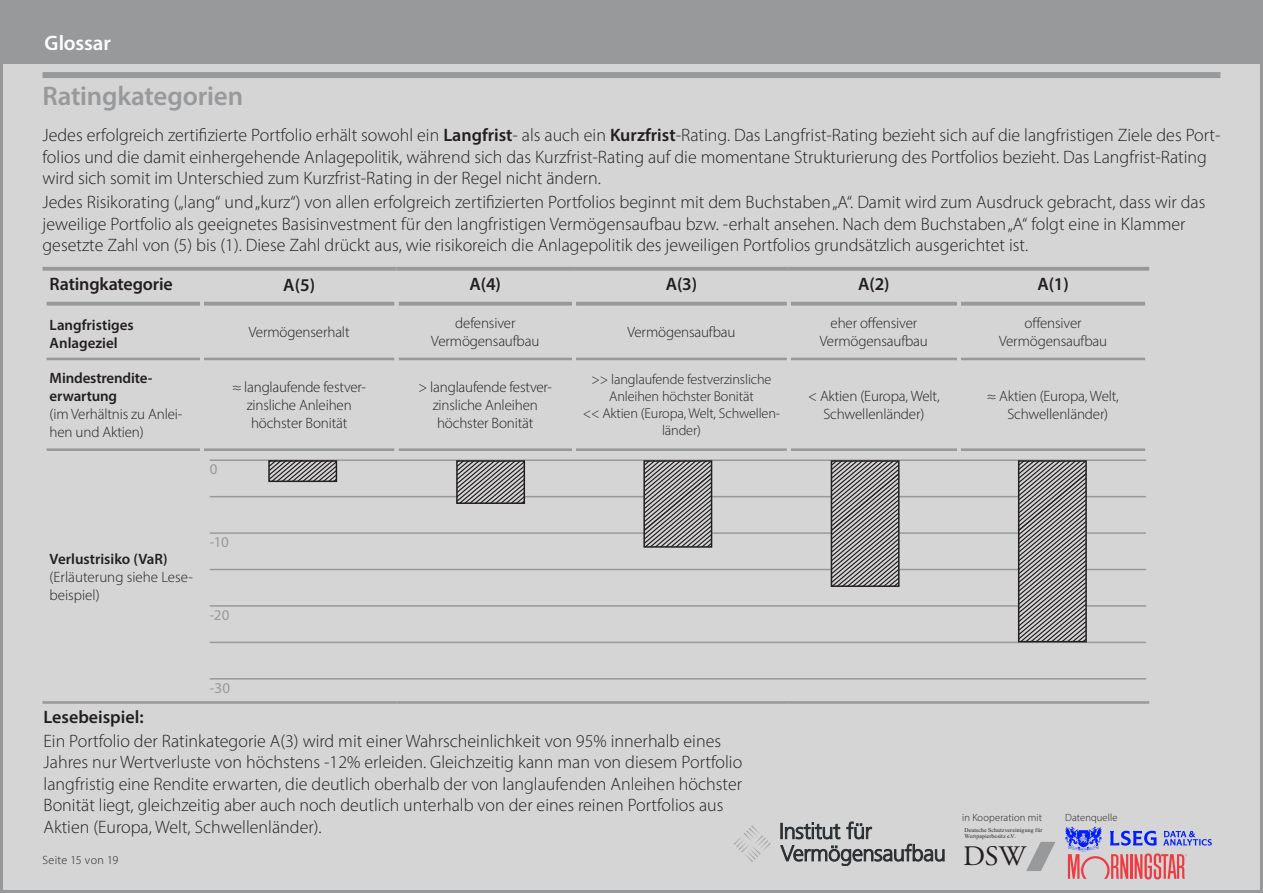
<style>
.page{position:relative;width:1263px;height:893px;background:#fff}
.page>*{position:absolute;margin:0;border:0;box-sizing:border-box;transform-origin:0 0}
.t1{font:28.2px "Adobe Garamond Pro";color:#231f20}
.t2{font:600 27px "Myriad Pro";letter-spacing:-.01em;color:#98999b}
.t3{font:600 21px "Myriad Pro";letter-spacing:-.005em;color:#fff}
.t4{font:300 18px/21.6px "Myriad Pro";color:#231f20}
.t5{font:600 18px "Myriad Pro";letter-spacing:-.01em;color:#231f20}
.t6{font:300 15px/18px "Myriad Pro";letter-spacing:-.01em;color:#231f20}
.t7{font:600 15px "Myriad Pro";color:#231f20}
.t8{font:15px "Myriad Pro";color:#98999b}
.t9{font:300 14.25px/17.1px "Myriad Pro";letter-spacing:-.01em;color:#231f20;text-align:center}
.t10{font:300 12px "Myriad Pro";letter-spacing:.025em;color:#231f20}
.t11{font:300 10.5px "Myriad Pro";letter-spacing:.01em;color:#231f20}
.t12{font:5.7px/6.1px "Times New Roman";letter-spacing:.02em;color:#231f20}
.s1{font-weight:600}
</style>
<div class="page">
<div style="left:2px;top:2px;width:1259px;height:889px;background:#d5d5d6"></div>
<div style="left:0;top:0;width:1263px;height:64px;background:#98999b"></div>
<svg style="left:46px;top:302px;width:154px;height:4px"></svg>
<svg style="left:204px;top:302px;width:191px;height:4px"></svg>
<svg style="left:398px;top:302px;width:174px;height:4px"></svg>
<svg style="left:576px;top:302px;width:211px;height:4px"></svg>
<svg style="left:791px;top:302px;width:166px;height:4px"></svg>
<svg style="left:961px;top:302px;width:184px;height:4px"></svg>
<hr style="left:46px;top:358px;width:154px;height:2px;background:#98999b">
<hr style="left:204px;top:358px;width:191px;height:2px;background:#98999b">
<hr style="left:398px;top:358px;width:174px;height:2px;background:#98999b">
<hr style="left:576px;top:358px;width:211px;height:2px;background:#98999b">
<hr style="left:791px;top:358px;width:166px;height:2px;background:#98999b">
<hr style="left:961px;top:358px;width:184px;height:2px;background:#98999b">
<hr style="left:46px;top:448px;width:154px;height:3px;background:#98999b">
<hr style="left:204px;top:448px;width:191px;height:3px;background:#98999b">
<hr style="left:398px;top:448px;width:174px;height:3px;background:#98999b">
<hr style="left:576px;top:448px;width:211px;height:3px;background:#98999b">
<hr style="left:791px;top:448px;width:166px;height:3px;background:#98999b">
<hr style="left:961px;top:448px;width:184px;height:3px;background:#98999b">
<svg style="left:43px;top:267px;width:159px;height:4px"></svg>
<svg style="left:202px;top:267px;width:194px;height:4px"></svg>
<svg style="left:396px;top:267px;width:178px;height:4px"></svg>
<svg style="left:574px;top:267px;width:215px;height:4px"></svg>
<svg style="left:789px;top:267px;width:170px;height:4px"></svg>
<svg style="left:959px;top:267px;width:190px;height:4px"></svg>
<hr style="left:43px;top:701px;width:159px;height:3px;background:#98999b">
<hr style="left:202px;top:701px;width:194px;height:3px;background:#98999b">
<hr style="left:396px;top:701px;width:178px;height:3px;background:#98999b">
<hr style="left:574px;top:701px;width:215px;height:3px;background:#98999b">
<hr style="left:789px;top:701px;width:170px;height:3px;background:#98999b">
<hr style="left:959px;top:701px;width:190px;height:3px;background:#98999b">
<hr style="left:210px;top:678px;width:936px;height:2px;background:#98999b">
<hr style="left:210px;top:642px;width:936px;height:1px;background:#98999b">
<hr style="left:210px;top:605px;width:936px;height:2px;background:#98999b">
<hr style="left:210px;top:569px;width:936px;height:1px;background:#98999b">
<hr style="left:210px;top:532px;width:936px;height:2px;background:#98999b">
<hr style="left:210px;top:496px;width:936px;height:1px;background:#98999b">
<hr style="left:210px;top:459px;width:936px;height:2px;background:#98999b">
<svg style="left:1021px;top:463px;width:63px;height:176px"></svg>
<div style="left:1018px;top:460px;width:69px;height:182px;border:2px solid #231f20"></div>
<svg style="left:834px;top:463px;width:62px;height:121px"></svg>
<div style="left:831px;top:460px;width:68px;height:127px;border:2px solid #231f20"></div>
<svg style="left:646px;top:463px;width:63px;height:82px"></svg>
<div style="left:643px;top:460px;width:69px;height:88px;border:2px solid #231f20"></div>
<svg style="left:459px;top:463px;width:63px;height:38px"></svg>
<div style="left:456px;top:460px;width:69px;height:44px;border:2px solid #231f20"></div>
<svg style="left:271px;top:463px;width:63px;height:16px"></svg>
<div style="left:268px;top:460px;width:69px;height:22px;border:2px solid #231f20"></div>
<svg style="left:781px;top:822px;width:163px;height:44px"></svg>
<svg style="left:734px;top:825px;width:37px;height:37px"></svg>
<svg style="left:1026px;top:842px;width:29px;height:29px"></svg>
<svg style="left:1065px;top:827px;width:147px;height:52px"></svg>
<div style="left:43px;top:72px;width:1177px;height:6px;background:#98999b"></div>
<p class="t3" style="left:45px;top:29px;width:68px">Glossar</p>
<p class="t2" style="left:43px;top:79px;width:202px">Ratingkategorien</p>
<p class="t4" style="left:43px;top:124px;width:1179px">Jedes erfolgreich zertifizierte Portfolio erhält sowohl ein <span class="s1">Langfrist</span>- als auch ein <span class="s1">Kurzfrist</span>-Rating. Das Langfrist-Rating bezieht sich auf die langfristigen Ziele des Port&shy;folios und die damit einhergehende Anlagepolitik, während sich das Kurzfrist-Rating auf die momentane Strukturierung des Portfolios bezieht. Das Langfrist-Rating wird sich somit im Unterschied zum Kurzfrist-Rating in der Regel nicht ändern.</p>
<p class="t4" style="left:43px;top:191px;width:1164px">Jedes Risikorating („lang“ und „kurz“) von allen erfolgreich zertifizierten Portfolios beginnt mit dem Buchstaben „A“. Damit wird zum Ausdruck gebracht, dass wir das jeweilige Portfolio als geeignetes Basisinvestment für den langfristigen Vermögensaufbau bzw. -erhalt ansehen. Nach dem Buchstaben „A“ folgt eine in Klammer gesetzte Zahl von (5) bis (1). Diese Zahl drückt aus, wie risikoreich die Anlagepolitik des jeweiligen Portfolios grundsätzlich ausgerichtet ist.</p>
<p class="t5" style="left:50px;top:272px;width:125px">Ratingkategorie</p>
<p class="t5" style="left:283px;top:273px;width:33px">A(5)</p>
<p class="t5" style="left:470px;top:272px;width:33px">A(4)</p>
<p class="t5" style="left:666px;top:272px;width:33px">A(3)</p>
<p class="t5" style="left:858px;top:272px;width:33px">A(2)</p>
<p class="t5" style="left:1037px;top:272px;width:33px">A(1)</p>
<p class="t7" style="left:50px;top:315px;width:86px">Langfristiges</p>
<p class="t7" style="left:50px;top:333px;width:70px">Anlageziel</p>
<p class="t6" style="left:455px;top:314px;width:62px">defensiver</p>
<p class="t6" style="left:431px;top:332px;width:110px">Vermögensaufbau</p>
<p class="t6" style="left:830px;top:314px;width:88px">eher offensiver</p>
<p class="t6" style="left:820px;top:332px;width:110px">Vermögensaufbau</p>
<p class="t6" style="left:1024px;top:314px;width:59px">offensiver</p>
<p class="t6" style="left:999px;top:332px;width:110px">Vermögensaufbau</p>
<p class="t6" style="left:627px;top:323px;width:110px">Vermögensaufbau</p>
<p class="t6" style="left:249px;top:323px;width:102px">Vermögenserhalt</p>
<p class="t7" style="left:50px;top:368px;width:104px">Mindestrendite-</p>
<p class="t6" style="left:50px;top:387px;width:134px"><span class="s1">erwartung<br></span>(im Verhältnis zu Anlei&shy;hen und Aktien)</p>
<p class="t8" style="left:210px;top:460px;width:9px">0</p>
<p class="t6" style="left:232px;top:378px;width:135px">≈ langlaufende festver-</p>
<p class="t6" style="left:247px;top:396px;width:107px">zinsliche Anleihen höchster Bonität</p>
<p class="t7" style="left:50px;top:549px;width:119px">Verlustrisiko (VaR)</p>
<p class="t6" style="left:50px;top:568px;width:145px">(Erläuterung siehe Lese&shy;beispiel)</p>
<p class="t8" style="left:210px;top:533px;width:21px">-10</p>
<p class="t8" style="left:210px;top:606px;width:21px">-20</p>
<p class="t8" style="left:210px;top:678px;width:22px">-30</p>
<p class="t6" style="left:418px;top:378px;width:135px;text-align:center">&gt; langlaufende festver&shy;zinsliche Anleihen höchster Bonität</p>
<p class="t9" style="left:591px;top:371px;width:181px">&gt;&gt; langlaufende festverzinsliche<br>Anleihen höchster Bonität</p>
<p class="t9" style="left:583px;top:405px;width:199px">&lt;&lt; Aktien (Europa, Welt, Schwellen&shy;länder)</p>
<p class="t5" style="left:44px;top:705px;width:101px">Lesebeispiel:</p>
<p class="t4" style="left:44px;top:730px;width:700px">Ein Portfolio der Ratinkategorie A(3) wird mit einer Wahrscheinlichkeit von 95% innerhalb eines Jahres nur Wertverluste von höchstens -12% erleiden. Gleichzeitig kann man von diesem Portfolio langfristig eine Rendite erwarten, die deutlich oberhalb der von langlaufenden Anleihen höchster Bonität liegt, gleichzeitig aber auch noch deutlich unterhalb von der eines reinen Portfolios aus Aktien (Europa, Welt, Schwellenländer).</p>
<p class="t10" style="left:43px;top:852px;width:77px">Seite 15 von 19</p>
<p class="t6" style="left:808px;top:387px;width:133px;text-align:center">&lt; Aktien (Europa, Welt,<br>Schwellenländer)</p>
<p class="t6" style="left:1007px;top:387px;width:113px;text-indent:-20px">≈ Aktien (Europa, Welt,<br>Schwellenländer)</p>
<p class="t11" style="left:962px;top:811px;width:81px">in Kooperation mit</p>
<p class="t12" style="left:964px;top:827px;width:79px">Deutsche Schutzvereinigung für<br>Wertpapierbesitz e.V.</p>
<h1 class="t1" style="left:963px;top:839px;width:64px">DSW</h1>
<p class="t11" style="left:1065px;top:811px;width:54px">Datenquelle</p>
</div>
